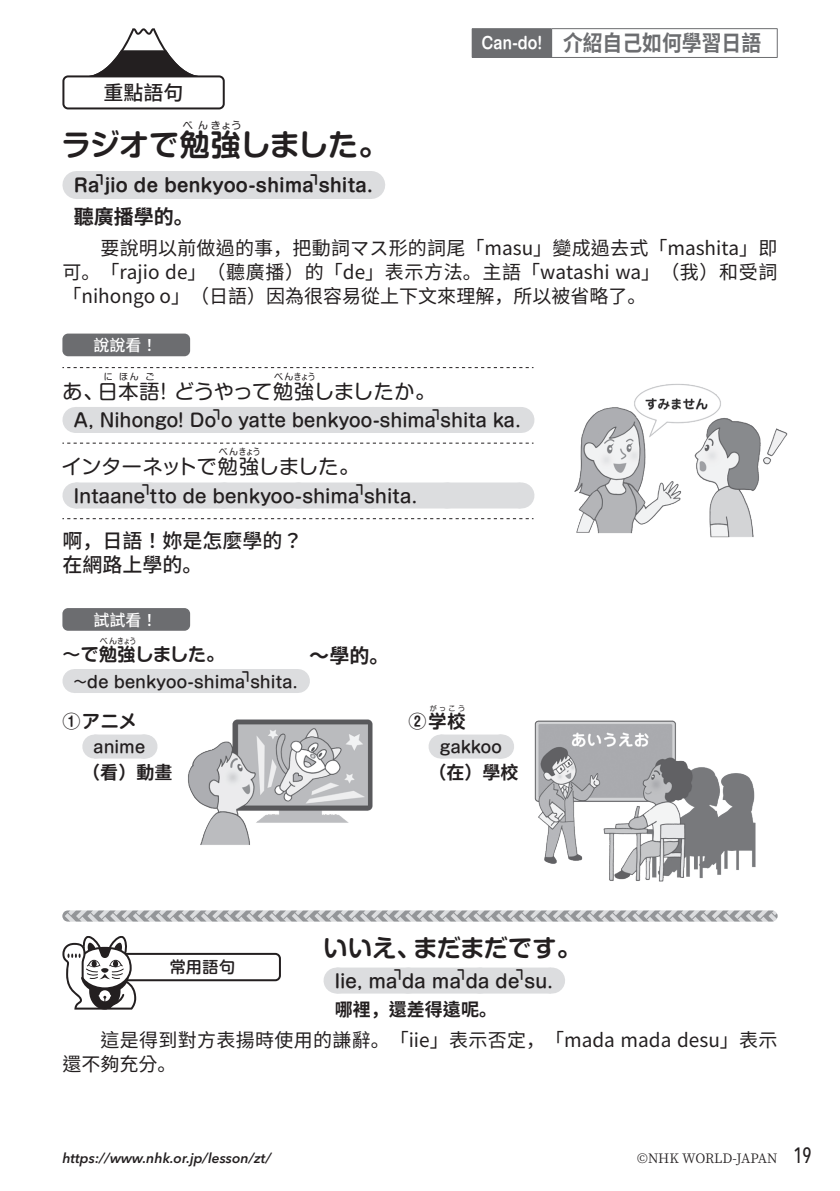
<style>
.page{position:relative;width:840px;height:1191px;background:#fff}
.page>*{position:absolute;margin:0;border:0;box-sizing:border-box;transform-origin:0 0}
._2p_Phrase_Title_JP{font:700 30px "Shin M Go Pr 6 De";letter-spacing:-.01em;color:#231f20}
._2p_Bonus_Title_JP{font:700 24px "Shin M Go Pr 6 De";letter-spacing:.005em;color:#231f20}
._2p_Phrase_Head{font:700 22px "Noto Sans TC";color:#6c6d70;scale:.9 1}
._1p_Skit_JP{font:20px "Shin M Go Pr 6";letter-spacing:.005em;color:#231f20}
._1p_Skit_TC{font:500 20px/24px "Noto Sans TC";color:#231f20}
._2p_Phrase_Title_TC{font:700 20px "Noto Sans TC";color:#231f20}
._2p_Try_TC{font:700 20px "Noto Sans TC";color:#231f20}
._2p_Phrase_Descripti{font:19px/24px "Noto Sans TC";color:#231f20;text-align:justify}
._1p_Skit_Roman{font:500 18px "Shin M Go Pr 6";color:#231f20}
._2p_Phrase_Title_rom{font:700 18px "Shin M Go Pr 6 De";color:#231f20}
._2p_Bonus_Roman_JP{font:500 18px "Shin M Go Pr 6";color:#231f20}
._2p_Try_IL_TC{font:700 18px "Noto Sans TC";color:#231f20}
._2p_Try_JP{font:700 18px "Shin M Go Pr 6 De";letter-spacing:-.005em;color:#231f20}
._2p_Bonus_Titke_TC{font:700 18px "Noto Sans TC";color:#231f20}
._2p_Try_IL_JP{font:700 18px "Shin M Go Pr 6 De";letter-spacing:.05em;color:#231f20}
._2p_Try_Roman{font:500 16px "Shin M Go Pr 6";letter-spacing:.005em;color:#231f20}
._2p_Try_IL_Roman{font:500 16px "Shin M Go Pr 6";color:#231f20}
.Icon_Use_It__Try_It{font:500 16px "Noto Sans TC";color:#fff}
._2p_Phrase_Head_wt{font:700 16px "Shin M Go Pr 6 De";color:#fff;scale:.9 1}
.icon_Bonus_Phrase{font:500 16px "Shin M Go Pr 6";color:#231f20}
.t1{font:italic 600 14px "Avenir Next LT Pro";color:#231f20}
._1p_Skit_Roman-2{font:500 14px "Shin M Go Pr 6";color:#231f20}
._2p_Bonus_Roman_JP-2{font:500 14px "Shin M Go Pr 6";color:#231f20}
._2p_Phrase_Title_rom-2{font:700 14px "Shin M Go Pr 6 De";color:#231f20}
._2p_Try_Roman-2{font:500 14px "Shin M Go Pr 6";color:#231f20}
.t2{font:13px "Noto Serif CJ Kjp";letter-spacing:-.015em;color:#231f20}
._2p_Phrase_Title_JP-2{font:10px "Shin M Go Pr 6";letter-spacing:.155em;color:#231f20}
._1p_Skit_JP-2{font:9px "Shin M Go Pro";letter-spacing:.085em;color:#231f20}
._2p_Try_JP-2{font:8px "Shin M Go Pr 6";letter-spacing:.04em;color:#231f20}
._2p_Try_IL_JP-2{font:7px "Shin M Go Pr 6";color:#231f20}
.s1{font-family:"Noto Sans CJ Ksc"}
.s2{font-family:"Avenir Next LT Pro";font-weight:500;font-stretch:condensed;font-size:22px}
</style>
<div class="page">
<svg style="left:93px;top:28px;width:101px;height:47px"></svg>
<div style="left:62px;top:75px;width:163px;height:34px;border:2px solid #231f20;border-radius:5px"></div>
<div style="left:76px;top:171px;width:294px;height:28px;background:#dcdddf"></div>
<svg style="left:370px;top:171px;width:1px;height:28px"></svg>
<svg style="left:62px;top:367px;width:471px;height:1px"></svg>
<svg style="left:62px;top:443px;width:471px;height:1px"></svg>
<svg style="left:62px;top:518px;width:471px;height:1px"></svg>
<div style="left:62px;top:333px;width:128px;height:23px;background:#6c6d70;border-radius:6px"></div>
<img style="left:574px;top:384px;width:214px;height:154px">
<div style="left:75px;top:407px;width:445px;height:26px;background:#dcdddf"></div>
<svg style="left:520px;top:407px;width:1px;height:26px"></svg>
<div style="left:75px;top:482px;width:445px;height:26px;background:#dcdddf"></div>
<svg style="left:151px;top:482px;width:332px;height:1px"></svg>
<svg style="left:520px;top:482px;width:1px;height:26px"></svg>
<div style="left:62px;top:608px;width:128px;height:23px;background:#6c6d70;border-radius:6px"></div>
<div style="left:74px;top:669px;width:223px;height:24px;background:#dcdddf"></div>
<svg style="left:297px;top:669px;width:1px;height:24px"></svg>
<div style="left:94px;top:734px;width:50px;height:24px;background:#dcdddf"></div>
<svg style="left:119px;top:734px;width:26px;height:24px"></svg>
<img style="left:188px;top:719px;width:185px;height:126px">
<div style="left:440px;top:734px;width:61px;height:24px;background:#dcdddf"></div>
<svg style="left:470px;top:734px;width:32px;height:24px"></svg>
<img style="left:534px;top:720px;width:222px;height:162px">
<svg style="left:62px;top:910px;width:715px;height:11px;background:#b8b9bb"></svg>
<div style="left:108px;top:953px;width:173px;height:28px;border:2px solid #231f20;border-radius:5px"></div>
<svg style="left:62px;top:936px;width:74px;height:73px"></svg>
<div style="left:91px;top:960px;width:6px;height:7px;background:#231f20;border-radius:50%"></div>
<div style="left:336px;top:967px;width:215px;height:26px;background:#dcdddf"></div>
<svg style="left:409px;top:967px;width:106px;height:1px"></svg>
<svg style="left:551px;top:967px;width:1px;height:26px"></svg>
<div style="left:472px;top:29px;width:79px;height:28px;background:#6c6d70"></div>
<svg style="left:551px;top:29px;width:1px;height:28px"></svg>
<hr style="left:471px;top:28px;width:80px;height:1px;background:#6c6d70">
<svg style="left:471px;top:29px;width:1px;height:28px"></svg>
<hr style="left:551px;top:28px;width:226px;height:1px;background:#6c6d70">
<svg style="left:776px;top:29px;width:1px;height:28px"></svg>
<hr style="left:471px;top:57px;width:80px;height:1px;background:#6c6d70">
<hr style="left:551px;top:57px;width:226px;height:1px;background:#6c6d70">
<p class="_1p_Skit_TC" style="left:103px;top:81px;width:81px">重點語句</p>
<p class="_2p_Phrase_Title_JP" style="left:62px;top:120px;width:328px">ラジオで勉強しました。</p>
<p class="_2p_Phrase_Title_JP-2" style="left:182px;top:117px;width:60px">べんきょう</p>
<p class="_2p_Phrase_Head_wt" style="left:481px;top:30px;width:69px">Can-do!</p>
<p class="_2p_Phrase_Head" style="left:562px;top:31px;width:221px">介紹自己如何學習日語</p>
<p class="_2p_Phrase_Title_rom-2" style="left:95px;top:166px;width:15px">⎤</p>
<p class="_2p_Phrase_Title_rom-2" style="left:309px;top:166px;width:15px">⎤</p>
<p class="_2p_Phrase_Title_TC" style="left:74px;top:206px;width:122px">聽廣播學的<span class="s1">。</span></p>
<p class="_2p_Phrase_Descripti" style="left:62px;top:236px;width:716px;text-indent:38px">要說明以前做過的事<span class="s1">，</span>把動詞マス形的詞尾「masu」變成過去式「mashita」即可<span class="s1">。</span>「rajio de」（聽廣播）的「de」表示方法<span class="s1">。</span>主語「watashi wa」（我）和受詞「nihongo o」（日語）因為很容易從上下文來理解<span class="s1">，</span>所以被省略了<span class="s1">。</span></p>
<p class="Icon_Use_It__Try_It" style="left:93px;top:336px;width:65px">說說看！</p>
<p class="_1p_Skit_JP" style="left:62px;top:375px;width:99px">あ、日本語</p>
<p class="_2p_Phrase_Title_rom" style="left:74px;top:171px;width:300px">Ra jio de benkyoo-shima shita.</p>
<p class="_1p_Skit_JP-2" style="left:274px;top:369px;width:43px">べんきょう</p>
<p class="_1p_Skit_Roman" style="left:74px;top:406px;width:448px">A, Nihongo! Do o yatte benkyoo-shima shita ka.</p>
<p class="_1p_Skit_JP-2" style="left:104px;top:369px;width:10px">に</p>
<p class="_1p_Skit_JP-2" style="left:119px;top:369px;width:21px">ほん</p>
<p class="_1p_Skit_JP-2" style="left:145px;top:369px;width:10px">ご</p>
<p class="_1p_Skit_JP" style="left:153px;top:375px;width:283px">！ どうやって勉強しましたか。</p>
<p class="_1p_Skit_Roman-2" style="left:211px;top:401px;width:15px">⎤</p>
<p class="_1p_Skit_Roman-2" style="left:431px;top:401px;width:15px">⎤</p>
<p class="_1p_Skit_JP" style="left:62px;top:450px;width:299px">インターネットで勉強しました。</p>
<p class="_1p_Skit_JP-2" style="left:218px;top:445px;width:43px">べんきょう</p>
<p class="_1p_Skit_Roman" style="left:74px;top:481px;width:344px">Intaane tto de benkyoo-shima shita.</p>
<p class="_1p_Skit_Roman-2" style="left:141px;top:477px;width:15px">⎤</p>
<p class="_1p_Skit_Roman-2" style="left:354px;top:477px;width:15px">⎤</p>
<p class="_1p_Skit_TC" style="left:62px;top:529px;width:241px">啊<span class="s1">，</span>日語！妳是怎麼學的？在網路上學的<span class="s1">。</span></p>
<p class="Icon_Use_It__Try_It" style="left:93px;top:610px;width:65px">試試看！</p>
<p class="_2p_Try_JP" style="left:62px;top:639px;width:163px">～で勉強しました。</p>
<p class="_2p_Try_JP-2" style="left:100px;top:634px;width:38px">べんきょう</p>
<p class="_2p_Try_Roman" style="left:74px;top:668px;width:225px">~de benkyoo-shima shita.</p>
<p class="_2p_Try_TC" style="left:309px;top:644px;width:81px">～學的<span class="s1">。</span></p>
<p class="_2p_Try_Roman-2" style="left:241px;top:663px;width:15px">⎤</p>
<p class="_2p_Try_IL_JP" style="left:62px;top:706px;width:76px">①アニメ</p>
<p class="_2p_Try_IL_Roman" style="left:94px;top:734px;width:53px">anime</p>
<p class="_2p_Try_IL_TC" style="left:82px;top:762px;width:91px">（看）動畫</p>
<p class="_2p_Try_IL_JP-2" style="left:429px;top:703px;width:37px">がっこう</p>
<p class="_2p_Try_IL_Roman" style="left:439px;top:734px;width:63px">gakkoo</p>
<p class="_2p_Try_IL_TC" style="left:428px;top:762px;width:92px">（在）學校</p>
<p class="_2p_Try_IL_JP" style="left:408px;top:706px;width:58px">②学校</p>
<p class="_2p_Bonus_Title_JP" style="left:323px;top:928px;width:259px">いいえ、まだまだです。</p>
<p class="_2p_Bonus_Roman_JP" style="left:334px;top:966px;width:219px">Iie, ma da ma da de su.</p>
<p class="icon_Bonus_Phrase" style="left:170px;top:954px;width:67px">常用語句</p>
<p class="_2p_Bonus_Roman_JP-2" style="left:392px;top:961px;width:15px">⎤</p>
<p class="_2p_Bonus_Roman_JP-2" style="left:456px;top:961px;width:15px">⎤</p>
<p class="_2p_Bonus_Roman_JP-2" style="left:514px;top:961px;width:15px">⎤</p>
<p class="_2p_Bonus_Titke_TC" style="left:334px;top:999px;width:163px">哪裡<span class="s1">，</span>還差得遠呢<span class="s1">。</span></p>
<p class="_2p_Phrase_Descripti" style="left:62px;top:1028px;width:716px;text-indent:38px">這是得到對方表揚時使用的謙辭<span class="s1">。</span>「iie」表示否定<span class="s1">，</span>「mada mada desu」表示還不夠充分<span class="s1">。</span></p>
<p class="t1" style="left:62px;top:1149px;width:210px">https://www.nhk.or.jp/lesson/zt/</p>
<p class="t2" style="left:637px;top:1150px;width:176px">©NHK WORLD-JAPAN <span class="s2">19</span></p>
</div>
